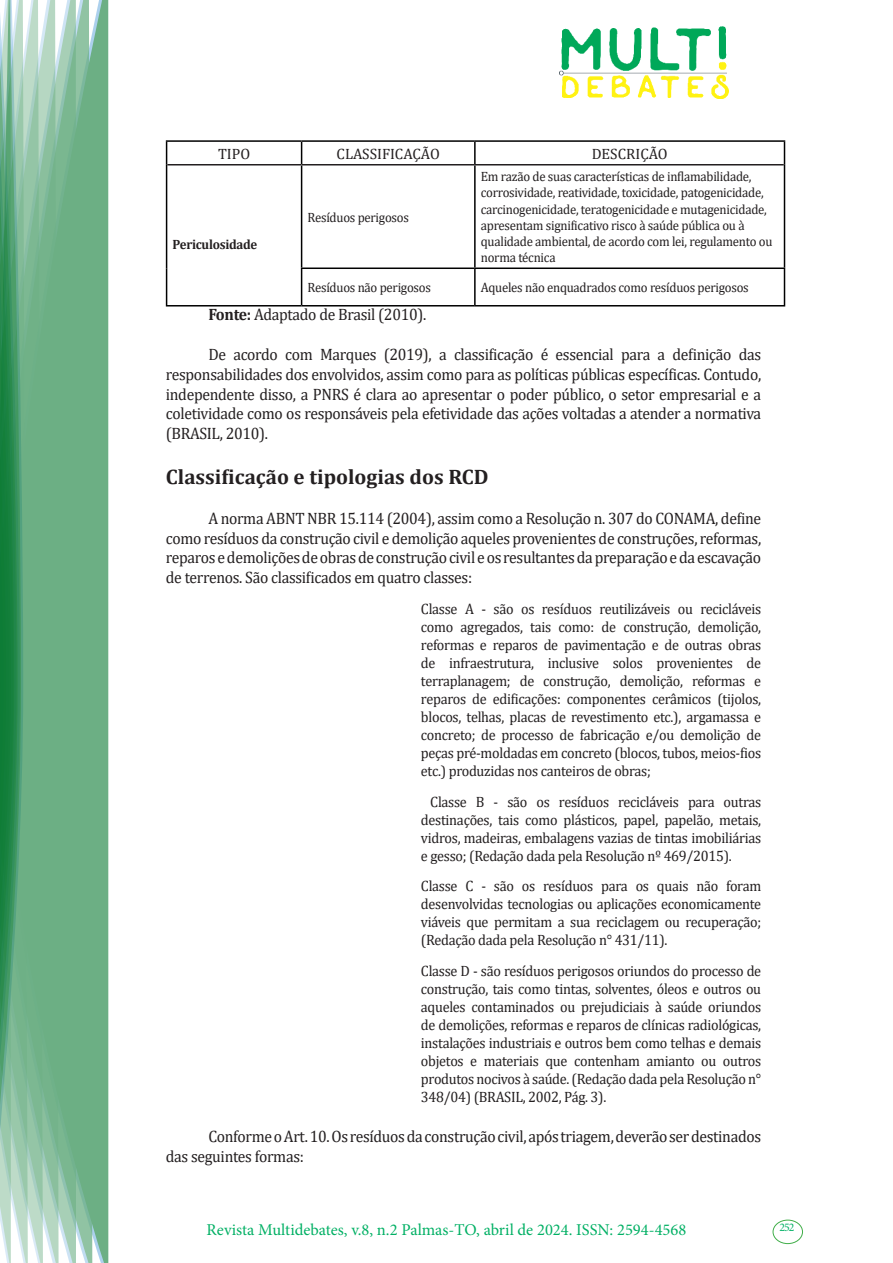
<style>
.page{position:relative;width:893px;height:1263px;background:#fff}
.page>*{position:absolute;margin:0;border:0;box-sizing:border-box;transform-origin:0 0}
.Titulo_2{font:700 21px "Cambria";color:#231f20}
.texto{font:16.5px/19.8px "Cambria";letter-spacing:-.02em;color:#231f20;text-align:justify;scale:.95 1}
.t1{font:16.5px "Minion Pro";color:#00b064}
.citacao{font:15px/18px "Cambria";letter-spacing:-.02em;color:#231f20;text-align:justify;scale:.95 1}
.citacao-2{font:15px "Cambria";color:#231f20}
.citacao-3{font:15px "Cambria";letter-spacing:-.02em;color:#231f20}
.texto-2{font:13.5px/16.2px "Cambria";letter-spacing:-.02em;color:#231f20;scale:.95 1}
.texto-3{font:700 13.5px "Cambria";letter-spacing:-.02em;color:#231f20;scale:.95 1}
.t2{font:11.7px "Minion Pro";color:#00b064}
.s1{font-weight:700}
</style>
<div class="page">
<img style="left:559px;top:26px;width:169px;height:72px">
<div style="left:95px;top:0;width:14px;height:1263px;background:#6caf84"></div>
<svg style="left:79px;top:0;width:16px;height:1263px;background:#71b289"></svg>
<svg style="left:62px;top:0;width:17px;height:1263px;background:#75b48c"></svg>
<svg style="left:45px;top:0;width:17px;height:1263px;background:#7cb792"></svg>
<svg style="left:30px;top:0;width:15px;height:1263px;background:#80ba96"></svg>
<svg style="left:0;top:0;width:30px;height:1263px;background:#61a97f"></svg>
<div style="left:772px;top:1219px;width:31px;height:25px;border:1px solid #40ae49;border-radius:50%"></div>
<hr style="left:166px;top:140px;width:136px;height:2px;background:#000">
<svg style="left:166px;top:142px;width:1px;height:23px"></svg>
<hr style="left:302px;top:140px;width:173px;height:2px;background:#000">
<svg style="left:301px;top:142px;width:1px;height:22px"></svg>
<hr style="left:475px;top:140px;width:310px;height:2px;background:#000">
<hr style="left:474px;top:142px;width:2px;height:22px;background:#000">
<svg style="left:784px;top:142px;width:1px;height:23px"></svg>
<hr style="left:166px;top:165px;width:1px;height:103px;background:#000">
<hr style="left:301px;top:165px;width:1px;height:102px;background:#000">
<hr style="left:474px;top:165px;width:2px;height:102px;background:#000">
<hr style="left:784px;top:165px;width:1px;height:102px;background:#000">
<hr style="left:166px;top:268px;width:1px;height:37px;background:#000">
<hr style="left:301px;top:267px;width:174px;height:2px;background:#000">
<hr style="left:301px;top:269px;width:1px;height:36px;background:#000">
<hr style="left:475px;top:267px;width:310px;height:2px;background:#000">
<hr style="left:474px;top:269px;width:2px;height:36px;background:#000">
<hr style="left:784px;top:269px;width:1px;height:36px;background:#000">
<hr style="left:166px;top:305px;width:136px;height:1px;background:#000">
<hr style="left:302px;top:305px;width:173px;height:1px;background:#000">
<hr style="left:475px;top:305px;width:310px;height:1px;background:#000">
<hr style="left:167px;top:164px;width:135px;height:1px;background:#231f20">
<hr style="left:302px;top:164px;width:173px;height:1px;background:#231f20">
<hr style="left:475px;top:164px;width:309px;height:1px;background:#231f20">
<p class="citacao-3" style="left:218px;top:145px;width:34px">TIPO</p>
<p class="citacao-2" style="left:337px;top:145px;width:105px">CLASSIFICAÇÃO</p>
<p class="citacao-2" style="left:592px;top:145px;width:77px">DESCRIÇÃO</p>
<p class="texto-3" style="left:173px;top:234px;width:91px">Periculosidade</p>
<p class="texto-2" style="left:308px;top:209px;width:108px">Resíduos perigosos</p>
<p class="texto-2" style="left:481px;top:168px;width:309px">Em razão de suas características de inflamabilidade, corrosividade, reatividade, toxicidade, patogenicidade, carcinogenicidade, teratogenicidade e mutagenicidade, apresentam significativo risco à saúde pública ou à qualidade ambiental, de acordo com lei, regulamento ou norma técnica</p>
<p class="texto-2" style="left:308px;top:279px;width:131px">Resíduos não perigosos</p>
<p class="texto-2" style="left:481px;top:279px;width:283px">Aqueles não enquadrados como resíduos perigosos</p>
<p class="texto" style="left:208px;top:305px;width:231px"><span class="s1">Fonte:</span> Adaptado de Brasil (2010).</p>
<p class="texto" style="left:166px;top:344px;width:628px;text-indent:43px">De acordo com Marques (2019), a classificação é essencial para a definição das responsabilidades dos envolvidos, assim como para as políticas públicas específicas. Contudo, independente disso, a PNRS é clara ao apresentar o poder público, o setor empresarial e a coletividade como os responsáveis pela efetividade das ações voltadas a atender a normativa (BRASIL, 2010).</p>
<p class="Titulo_2" style="left:166px;top:462px;width:324px">Classificação e tipologias dos RCD</p>
<p class="texto" style="left:166px;top:508px;width:628px;text-indent:43px">A norma ABNT NBR 15.114 (2004), assim como a Resolução n. 307 do CONAMA, define como resíduos da construção civil e demolição aqueles provenientes de construções, reformas, reparos e demolições de obras de construção civil e os resultantes da preparação e da escavação de terrenos. São classificados em quatro classes:</p>
<p class="citacao" style="left:421px;top:600px;width:360px">Classe A - são os resíduos reutilizáveis ou recicláveis como agregados, tais como: de construção, demolição, reformas e reparos de pavimentação e de outras obras de infraestrutura, inclusive solos provenientes de terraplanagem; de construção, demolição, reformas e reparos de edificações: componentes cerâmicos (tijolos, blocos, telhas, placas de revestimento etc.), argamassa e concreto; de processo de fabricação e/ou demolição de peças pré-moldadas em concreto (blocos, tubos, meios-fios etc.) produzidas nos canteiros de obras;</p>
<p class="citacao" style="left:421px;top:792px;width:360px;text-indent:9px">Classe B - são os resíduos recicláveis para outras destinações, tais como plásticos, papel, papelão, metais, vidros, madeiras, embalagens vazias de tintas imobiliárias e gesso; (Redação dada pela Resolução nº 469/2015).</p>
<p class="citacao" style="left:421px;top:877px;width:360px">Classe C - são os resíduos para os quais não foram desenvolvidas tecnologias ou aplicações economicamente viáveis que permitam a sua reciclagem ou recuperação; (Redação dada pela Resolução n° 431/11).</p>
<p class="citacao" style="left:421px;top:962px;width:360px">Classe D - são resíduos perigosos oriundos do processo de construção, tais como tintas, solventes, óleos e outros ou aqueles contaminados ou prejudiciais à saúde oriundos de demolições, reformas e reparos de clínicas radiológicas, instalações industriais e outros bem como telhas e demais objetos e materiais que contenham amianto ou outros produtos nocivos à saúde. (Redação dada pela Resolução n° 348/04) (BRASIL, 2002, Pág. 3).</p>
<p class="texto" style="left:166px;top:1126px;width:628px;text-indent:43px">Conforme o Art. 10. Os resíduos da construção civil, após triagem, deverão ser destinados das seguintes formas:</p>
<p class="t1" style="left:207px;top:1218px;width:481px">Revista Multidebates, v.8, n.2 Palmas-TO, abril de 2024. ISSN: 2594-4568</p>
<p class="t2" style="left:779px;top:1219px;width:16px">252</p>
</div>
